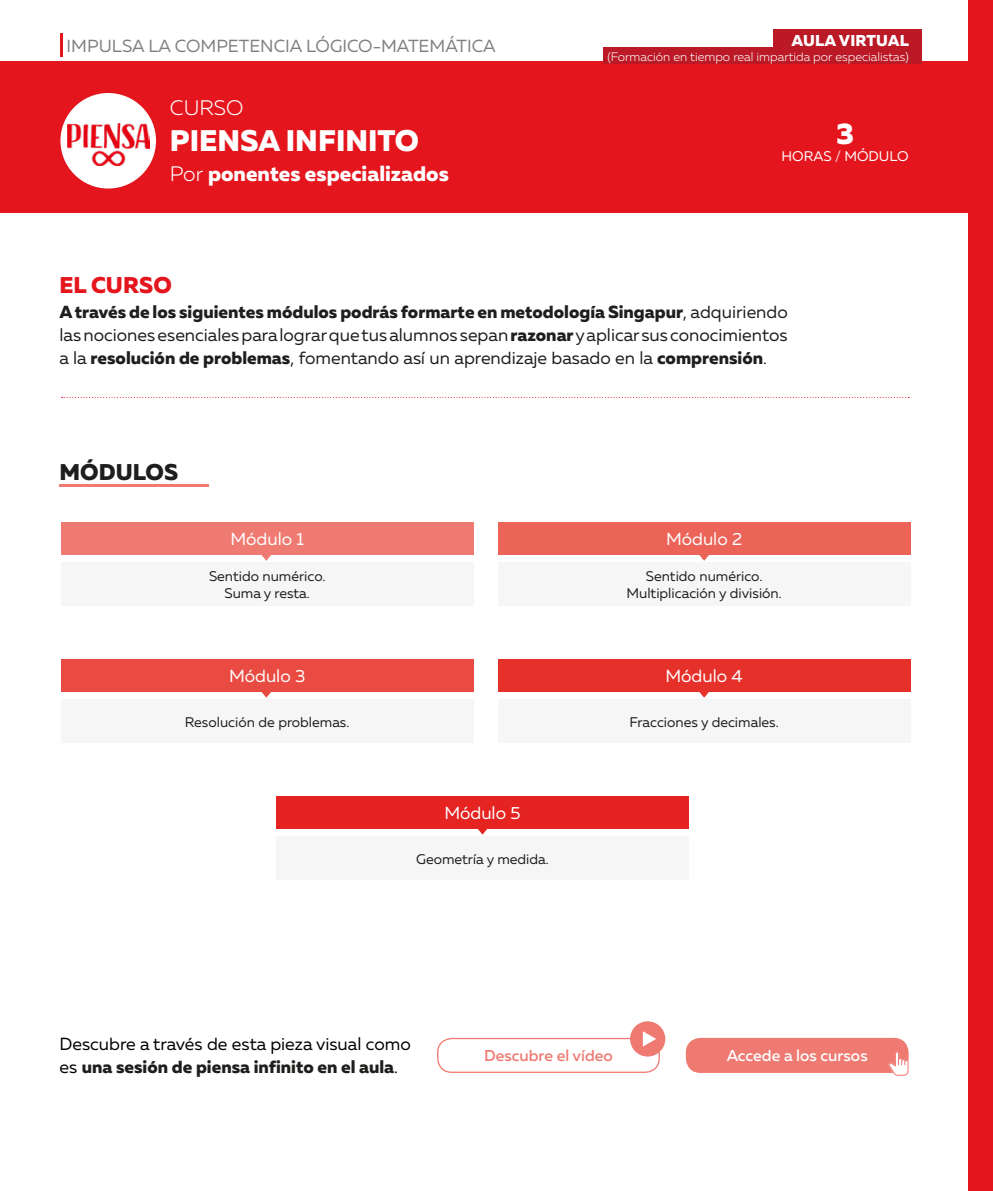
<style>
.page{position:relative;width:993px;height:1191px;background:#fff}
.page>*{position:absolute;margin:0;border:0;box-sizing:border-box;transform-origin:0 0}
.t1{font:800 29.75px "Muller";color:#fff}
.t2{font:800 22.75px "Muller";color:#e4151d}
.t3{font:800 22.75px "Muller";color:#1e1e1c}
.t4{font:800 21px "Muller";color:#fff}
.t5{font:300 21px "Muller";color:#fff}
.t6{font:17.5px/22.8px "Muller";color:#1e1e1c;text-align:justify}
.t7{font:17.5px/22.8px "Muller";color:#000}
.t8{font:17.5px "Muller";color:#818080}
.t9{font:17.5px "Muller";color:#fff}
.t10{font:500 15.75px "Muller";color:#fff}
.t11{font:500 15.75px "Muller";color:#ef7a72}
.t12{font:800 15.75px "Muller";letter-spacing:.01em;color:#fff}
.t13{font:14px/16.8px "Muller";color:#1e1e1c;text-align:center}
.t14{font:14px "Muller";color:#fff}
.t15{font:300 12.25px "Muller";color:#fff}
.s1{font-weight:300}
.s2{font-weight:800}
.s3{font-weight:800;color:#1e1e1c}
</style>
<div class="page">
<div style="left:967px;top:0;width:25px;height:1191px;background:#e4151d"></div>
<svg style="left:62px;top:397px;width:846px;height:1px"></svg>
<div style="left:0;top:61px;width:967px;height:151px;background:#e4151d"></div>
<hr style="left:60px;top:34px;width:3px;height:23px;background:#e4151d">
<hr style="left:60px;top:484px;width:149px;height:3px;background:#ef7a72">
<div style="left:437px;top:1037px;width:222px;height:36px;border:1px solid #ef7a72;border-radius:14px"></div>
<div style="left:686px;top:1038px;width:221px;height:34px;background:#ef7a72;border-radius:14px"></div>
<div style="left:685px;top:1037px;width:223px;height:36px;border:1px solid #ef7a72;border-radius:14px"></div>
<svg style="left:888px;top:1051px;width:20px;height:24px"></svg>
<div style="left:630px;top:1021px;width:35px;height:35px;background:#ef7a72;border-radius:50%"></div>
<svg style="left:642px;top:1031px;width:14px;height:15px"></svg>
<div style="left:603px;top:47px;width:318px;height:17px;background:#ba1925"></div>
<div style="left:773px;top:30px;width:148px;height:20px;background:#ba1925"></div>
<div style="left:60px;top:93px;width:96px;height:95px;background:#fff;border-radius:50%"></div>
<img style="left:67px;top:124px;width:82px;height:41px">
<div style="left:61px;top:522px;width:412px;height:33px;background:#ef7a72"></div>
<div style="left:61px;top:562px;width:412px;height:44px;background:#f6f6f6"></div>
<svg style="left:261px;top:555px;width:10px;height:6px"></svg>
<div style="left:61px;top:659px;width:412px;height:32px;background:#e94a41"></div>
<div style="left:61px;top:699px;width:412px;height:44px;background:#f6f6f6"></div>
<svg style="left:256px;top:691px;width:20px;height:6px"></svg>
<div style="left:498px;top:562px;width:411px;height:44px;background:#f6f6f6"></div>
<div style="left:498px;top:522px;width:411px;height:33px;background:#ec6358"></div>
<svg style="left:699px;top:555px;width:10px;height:6px"></svg>
<div style="left:498px;top:699px;width:411px;height:44px;background:#f6f6f6"></div>
<div style="left:498px;top:659px;width:411px;height:32px;background:#e6302a"></div>
<svg style="left:693px;top:691px;width:21px;height:6px"></svg>
<div style="left:276px;top:836px;width:412px;height:43px;background:#f6f6f6"></div>
<div style="left:276px;top:796px;width:412px;height:32px;background:#e52321"></div>
<svg style="left:472px;top:828px;width:20px;height:6px"></svg>
<p class="t8" style="left:66px;top:35px;width:430px">IMPULSA LA COMPETENCIA LÓGICO-MATEMÁTICA</p>
<p class="t5" style="left:170px;top:95px;width:75px">CURSO</p>
<h1 class="t1" style="left:170px;top:122px;width:251px">PIENSA INFINITO</h1>
<p class="t4" style="left:170px;top:160px;width:280px"><span class="s1">Por</span> ponentes especializados</p>
<p class="t12" style="left:791px;top:31px;width:119px">AULA VIRTUAL</p>
<p class="t15" style="left:607px;top:49px;width:302px">(Formación en tiempo real impartida por especialistas)</p>
<h1 class="t1" style="left:835px;top:115px;width:19px">3</h1>
<p class="t14" style="left:781px;top:147px;width:128px">HORAS / MÓDULO</p>
<h2 class="t2" style="left:60px;top:271px;width:114px">EL CURSO</h2>
<p class="t6" style="left:60px;top:300px;width:729px"><span class="s2">A través de los siguientes módulos podrás formarte en metodología Singapur</span>, adquiriendo las nociones esenciales para lograr que tus alumnos sepan<span class="s2">razonar</span>y aplicar sus conocimientos a la <span class="s2">resolución de problemas</span>, fomentando así un aprendizaje basado en la <span class="s2">comprensión</span>.</p>
<h2 class="t3" style="left:60px;top:458px;width:120px">MÓDULOS</h2>
<p class="t9" style="left:230px;top:528px;width:75px">Módulo 1</p>
<p class="t13" style="left:209px;top:567px;width:118px">Sentido numérico.<br>Suma y resta.</p>
<p class="t9" style="left:229px;top:665px;width:78px">Módulo 3</p>
<p class="t13" style="left:185px;top:713px;width:166px">Resolución de problemas.</p>
<p class="t9" style="left:444px;top:802px;width:78px">Módulo 5</p>
<p class="t13" style="left:416px;top:850px;width:134px">Geometría y medida.</p>
<p class="t9" style="left:666px;top:528px;width:78px">Módulo 2</p>
<p class="t13" style="left:626px;top:567px;width:157px">Sentido numérico.<br>Multiplicación y división.</p>
<p class="t9" style="left:665px;top:665px;width:79px">Módulo 4</p>
<p class="t13" style="left:629px;top:713px;width:151px">Fracciones y decimales.</p>
<p class="t7" style="left:60px;top:1032px;width:352px">Descubre a través de esta pieza visual como es <span class="s3">una sesión de piensa infinito en el aula</span>.</p>
<p class="t11" style="left:484px;top:1045px;width:130px">Descubre el vídeo</p>
<p class="t10" style="left:726px;top:1045px;width:142px">Accede a los cursos</p>
</div>
